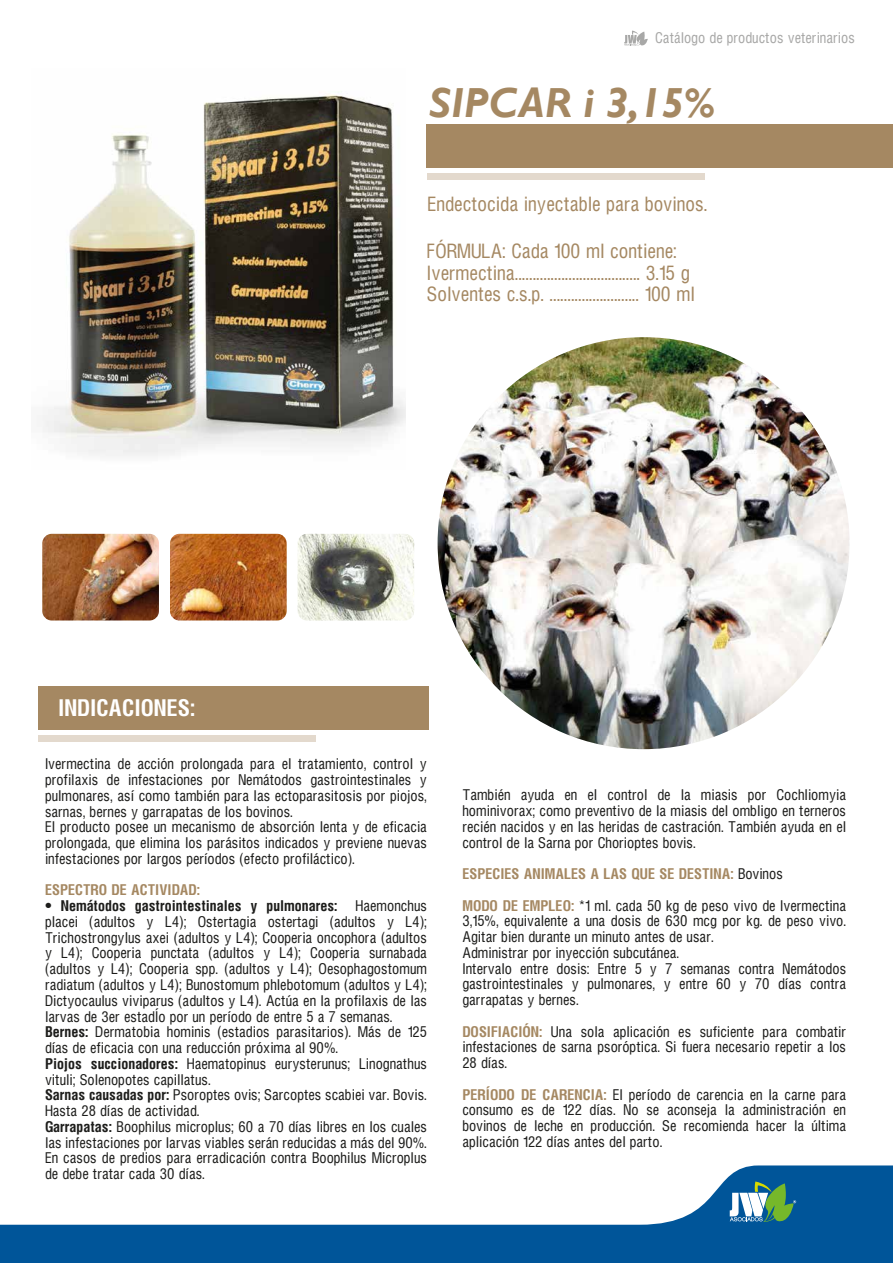
<style>
.page{position:relative;width:893px;height:1263px;background:#fff}
.page>*{position:absolute;margin:0;border:0;box-sizing:border-box;transform-origin:0 0}
.t1{font:italic 700 42px "Gill Sans";color:#a58862}
.t2{font:700 21px "Hallmarke Cond";color:#fff}
.t3{font:18px/21.6px "Hallmarke Cond";color:#a58862}
.t4{font:13.5px/15.8px "Hallmarke Cond";color:#1d1d1b}
.t5{font:700 13.5px "Hallmarke Cond";color:#a58862}
.t6{font:700 13.5px "Hallmarke Cond";color:#1d1d1b}
.t7{font:13.5px "Hallmarke Cond";color:#a8a8a7}
.s1{font-weight:700}
.s2{font-weight:400;color:#1d1d1b}
.s3{font-weight:700;color:#a58862}
</style>
<div class="page">
<svg style="left:0;top:1165px;width:893px;height:98px"></svg>
<svg style="left:624px;top:31px;width:24px;height:15px"></svg>
<div style="left:427px;top:125px;width:466px;height:43px;background:#a58862"></div>
<div style="left:38px;top:686px;width:391px;height:44px;background:#a58862"></div>
<div style="left:38px;top:736px;width:278px;height:6px;background:#e3d9cd"></div>
<div style="left:427px;top:174px;width:277px;height:6px;background:#e3d9cd"></div>
<img style="left:438px;top:337px;width:411px;height:412px;border-radius:206px">
<img style="left:42px;top:534px;width:245px;height:86px">
<img style="left:298px;top:534px;width:116px;height:86px">
<img style="left:42px;top:94px;width:364px;height:362px">
<svg style="left:730px;top:1181px;width:66px;height:41px"></svg>
<p class="t7" style="left:655px;top:29px;width:201px">Catálogo de productos veterinarios</p>
<h1 class="t1" style="left:429px;top:78px;width:286px">SIPCAR i 3,15%</h1>
<h3 class="t3" style="left:427px;top:193px;width:281px">Endectocida inyectable para bovinos.</h3>
<h2 class="t2" style="left:58px;top:692px;width:139px">INDICACIONES:</h2>
<h3 class="t3" style="left:427px;top:240px;width:269px">FÓRMULA: Cada 100 ml contiene:<br>Ivermectina................................... 3.15 g<br>Solventes c.s.p. ......................... 100 ml</h3>
<p class="t4" style="left:45px;top:756px;width:384px">Ivermectina de acción prolongada para el tratamiento, control y profilaxis de infestaciones por Nemátodos gastrointestinales y pulmonares, así como también para las ectoparasitosis por piojos, sarnas, bernes y garrapatas de los bovinos.<br>El producto posee un mecanismo de absorción lenta y de eficacia prolongada, que elimina los parásitos indicados y previene nuevas infestaciones por largos períodos (efecto profiláctico).</p>
<p class="t5" style="left:45px;top:881px;width:157px">ESPECTRO DE ACTIVIDAD:</p>
<p class="t6" style="left:45px;top:896px;width:294px">• Nemátodos gastrointestinales y pulmonares:</p>
<p class="t4" style="left:45px;top:898px;width:384px;text-indent:311px">Haemonchus placei (adultos y L4); Ostertagia ostertagi (adultos y L4); Trichostrongylus axei (adultos y L4); Cooperia oncophora (adultos y L4); Cooperia punctata (adultos y L4); Cooperia surnabada (adultos y L4); Cooperia spp. (adultos y L4); Oesophagostomum radiatum (adultos y L4); Bunostomum phlebotomum (adultos y L4); Dictyocaulus viviparus (adultos y L4). Actúa en la profilaxis de las larvas de 3er estadÍo por un período de entre 5 a 7 semanas.<br><span class="s1">Bernes:</span> Dermatobia hominis (estadios parasitarios). Más de 125 días de eficacia con una reducción próxima al 90%.<br><span class="s1">Piojos succionadores:</span> Haematopinus eurysterunus; Linognathus vituli; Solenopotes capillatus.<br><span class="s1">Sarnas causadas por:</span> Psoroptes ovis; Sarcoptes scabiei var. Bovis.<br>Hasta 28 días de actividad.<br><span class="s1">Garrapatas:</span> Boophilus microplus; 60 a 70 días libres en los cuales las infestaciones por larvas viables serán reducidas a más del 90%.<br>En casos de predios para erradicación contra Boophilus Microplus de debe tratar cada 30 días.</p>
<p class="t4" style="left:462px;top:787px;width:385px;text-align:justify">También ayuda en el control de la miasis por Cochliomyia hominivorax; como preventivo de la miasis del ombligo en terneros recién nacidos y en las heridas de castración. También ayuda en el control de la Sarna por Chorioptes bovis.</p>
<p class="t5" style="left:462px;top:864px;width:322px">ESPECIES ANIMALES A LAS QUE SE DESTINA: <span class="s2">Bovinos</span></p>
<p class="t4" style="left:462px;top:897px;width:385px"><span class="s3">MODO DE EMPLEO:</span> *1 ml. cada 50 kg de peso vivo de Ivermectina 3,15%, equivalente a una dosis de 630 mcg por kg. de peso vivo.<br>Agitar bien durante un minuto antes de usar.<br>Administrar por inyección subcutánea.<br>Intervalo entre dosis: Entre 5 y 7 semanas contra Nemátodos gastrointestinales y pulmonares, y entre 60 y 70 días contra garrapatas y bernes.</p>
<p class="t4" style="left:462px;top:1023px;width:385px;text-align:justify"><span class="s3">DOSIFIACIÓN:</span> Una sola aplicación es suficiente para combatir infestaciones de sarna psoróptica. Si fuera necesario repetir a los 28 días.</p>
<p class="t4" style="left:462px;top:1086px;width:385px;text-align:justify"><span class="s3">PERÍODO DE CARENCIA:</span> El período de carencia en la carne para consumo es de 122 días. No se aconseja la administración en bovinos de leche en producción. Se recomienda hacer la última aplicación 122 días antes del parto.</p>
</div>
